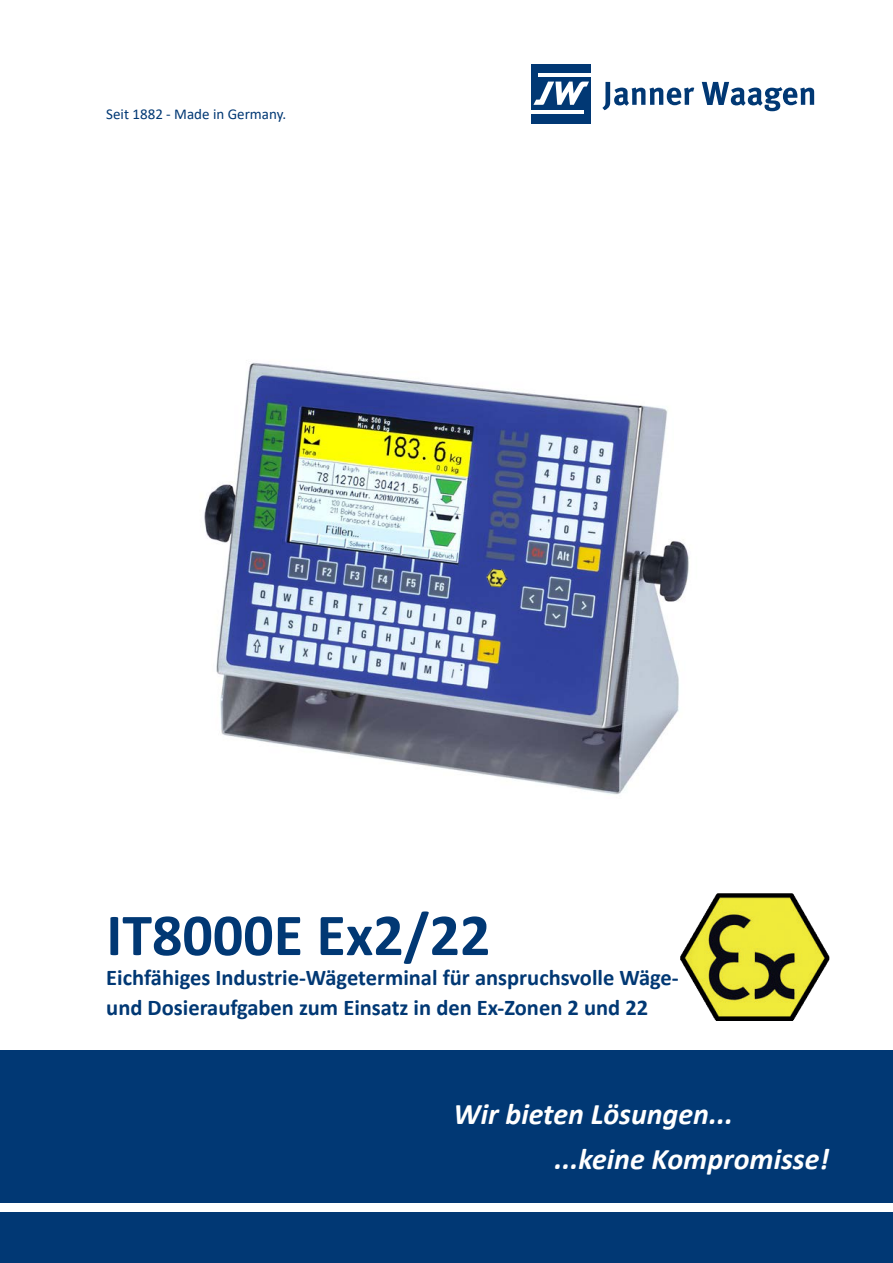
<style>
.page{position:relative;width:893px;height:1263px;background:#fff}
.page>*{position:absolute;margin:0;border:0;box-sizing:border-box;transform-origin:0 0}
.t1{font:700 60px "Calibri";color:#013874}
.t2{font:italic 700 30px "Calibri";color:#fff}
.t3{font:700 22.5px "Calibri";color:#013874}
.t4{font:15px "Calibri";color:#013874}
</style>
<div class="page">
<div style="left:0;top:1050px;width:893px;height:213px;background:#013874"></div>
<div style="left:532px;top:64px;width:59px;height:59px;background:#013874"></div>
<hr style="left:538px;top:74px;width:53px;height:3px;background:#fff">
<hr style="left:532px;top:110px;width:52px;height:3px;background:#fff">
<svg style="left:533px;top:82px;width:56px;height:23px"></svg>
<svg style="left:602px;top:82px;width:212px;height:29px"></svg>
<div style="left:0;top:1203px;width:893px;height:9px;background:#fff"></div>
<img style="left:204px;top:362px;width:485px;height:433px">
<img style="left:680px;top:893px;width:149px;height:127px">
<img style="left:486px;top:568px;width:23px;height:20px">
<p class="t4" style="left:106px;top:104px;width:181px">Seit 1882 - Made in Germany.</p>
<p class="t1" style="left:106px;top:893px;width:386px">IT8000E Ex2/22</p>
<p class="t3" style="left:106px;top:962px;width:574px">Eichfähiges Industrie-Wägeterminal für anspruchsvolle Wäge-</p>
<p class="t3" style="left:106px;top:992px;width:543px">und Dosieraufgaben zum Einsatz in den Ex-Zonen 2 und 22</p>
<p class="t2" style="left:454px;top:1093px;width:281px">Wir bieten Lösungen...</p>
<p class="t2" style="left:555px;top:1138px;width:276px">...keine Kompromisse!</p>
</div>
